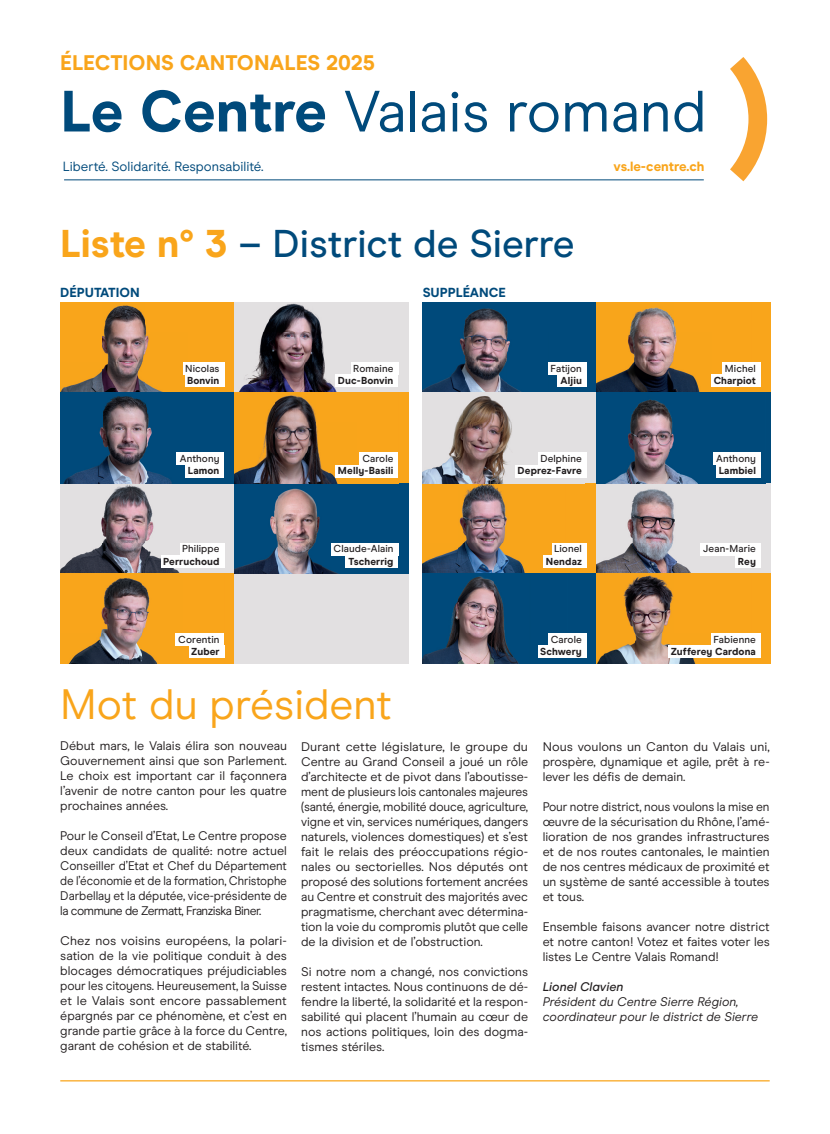
<style>
.page{position:relative;width:830px;height:1134px;background:#fff}
.page>*{position:absolute;margin:0;border:0;box-sizing:border-box;transform-origin:0 0}
.t1{font:58.12px "Modern Era";color:#004a7b}
.t2{font:42.5px "Modern Era";color:#f9a51b}
.t3{font:500 38.75px "Modern Era";color:#004a7b}
.t4{font:800 21.12px "Modern Era";color:#f9a51b}
.t5{font:13.38px "Modern Era";color:#004a7b}
.t6{font:800 13.38px "Modern Era";color:#f9a51b}
.t7{font:800 13.12px "Modern Era";color:#004a7b}
.t8{font:12.5px/15px "Modern Era";color:#231f20;text-align:justify}
.t9{font:italic 12.5px/15px "Modern Era";color:#231f20}
.t10{font:italic 500 12.5px "Modern Era";color:#231f20}
.t11{font:800 10.12px "Modern Era";letter-spacing:.01em;color:#231f20}
.t12{font:500 10.12px "Modern Era";letter-spacing:.01em;color:#231f20}
.s1{font-weight:800}
.s2{font-weight:800;color:#f9a51b}
</style>
<div class="page">
<svg style="left:730px;top:57px;width:36px;height:124px"></svg>
<hr style="left:64px;top:180px;width:639px;height:1px;background:#004a7b">
<img style="left:60px;top:303px;width:171px;height:90px">
<div style="left:422px;top:303px;width:174px;height:90px;background:#004a7b"></div>
<img style="left:422px;top:308px;width:170px;height:85px">
<div style="left:60px;top:483px;width:174px;height:90px;background:#e2e0e1"></div>
<img style="left:60px;top:483px;width:170px;height:90px">
<div style="left:422px;top:483px;width:174px;height:90px;background:#f9a51b"></div>
<img style="left:422px;top:483px;width:143px;height:90px">
<div style="left:596px;top:303px;width:174px;height:90px;background:#f9a51b"></div>
<img style="left:596px;top:307px;width:155px;height:86px">
<div style="left:596px;top:483px;width:174px;height:90px;background:#e2e0e1"></div>
<img style="left:596px;top:483px;width:162px;height:90px">
<img style="left:60px;top:393px;width:174px;height:90px">
<div style="left:422px;top:393px;width:174px;height:90px;background:#e2e0e1"></div>
<img style="left:422px;top:396px;width:162px;height:87px">
<div style="left:60px;top:573px;width:174px;height:90px;background:#f9a51b"></div>
<img style="left:69px;top:578px;width:156px;height:85px">
<div style="left:234px;top:573px;width:174px;height:90px;background:#e2e0e1"></div>
<div style="left:422px;top:573px;width:174px;height:90px;background:#004a7b"></div>
<img style="left:422px;top:576px;width:97px;height:87px">
<div style="left:596px;top:393px;width:174px;height:90px;background:#004a7b"></div>
<img style="left:607px;top:399px;width:154px;height:84px">
<div style="left:234px;top:303px;width:174px;height:90px;background:#e2e0e1"></div>
<img style="left:234px;top:303px;width:140px;height:90px">
<img style="left:234px;top:483px;width:174px;height:90px">
<svg style="left:234px;top:393px;width:174px;height:90px;background:#c0852d"></svg>
<div style="left:596px;top:573px;width:174px;height:90px;background:#f9a51b"></div>
<img style="left:597px;top:575px;width:98px;height:88px">
<div style="left:351px;top:362px;width:47px;height:13px;background:#fff"></div>
<div style="left:335px;top:374px;width:63px;height:13px;background:#fff"></div>
<div style="left:722px;top:362px;width:38px;height:13px;background:#fff"></div>
<div style="left:710px;top:374px;width:50px;height:13px;background:#fff"></div>
<div style="left:175px;top:633px;width:49px;height:13px;background:#fff"></div>
<div style="left:189px;top:645px;width:35px;height:13px;background:#fff"></div>
<div style="left:699px;top:543px;width:61px;height:12px;background:#fff"></div>
<div style="left:735px;top:555px;width:25px;height:13px;background:#fff"></div>
<div style="left:359px;top:452px;width:39px;height:13px;background:#fff"></div>
<div style="left:335px;top:465px;width:63px;height:12px;background:#fff"></div>
<div style="left:712px;top:452px;width:48px;height:13px;background:#fff"></div>
<div style="left:716px;top:465px;width:44px;height:12px;background:#fff"></div>
<div style="left:710px;top:633px;width:50px;height:13px;background:#fff"></div>
<div style="left:668px;top:645px;width:92px;height:13px;background:#fff"></div>
<div style="left:183px;top:362px;width:41px;height:13px;background:#fff"></div>
<div style="left:185px;top:374px;width:39px;height:13px;background:#fff"></div>
<div style="left:548px;top:362px;width:38px;height:13px;background:#fff"></div>
<div style="left:557px;top:374px;width:29px;height:13px;background:#fff"></div>
<div style="left:180px;top:543px;width:44px;height:12px;background:#fff"></div>
<div style="left:161px;top:555px;width:63px;height:13px;background:#fff"></div>
<div style="left:551px;top:543px;width:35px;height:12px;background:#fff"></div>
<div style="left:543px;top:555px;width:43px;height:13px;background:#fff"></div>
<div style="left:176px;top:452px;width:48px;height:13px;background:#fff"></div>
<div style="left:185px;top:465px;width:39px;height:12px;background:#fff"></div>
<div style="left:331px;top:543px;width:67px;height:12px;background:#fff"></div>
<div style="left:345px;top:555px;width:53px;height:13px;background:#fff"></div>
<div style="left:538px;top:452px;width:48px;height:13px;background:#fff"></div>
<div style="left:515px;top:465px;width:71px;height:12px;background:#fff"></div>
<div style="left:548px;top:633px;width:38px;height:13px;background:#fff"></div>
<div style="left:537px;top:645px;width:49px;height:13px;background:#fff"></div>
<hr style="left:60px;top:1080px;width:709px;height:1px;background:#f9a51b">
<h3 class="t4" style="left:60px;top:50px;width:316px">ÉLECTIONS CANTONALES 2025</h3>
<h1 class="t1" style="left:60px;top:78px;width:647px"><span class="s1">Le Centre</span> Valais romand</h1>
<p class="t5" style="left:63px;top:159px;width:202px">Liberté. Solidarité. Responsabilité.</p>
<p class="t6" style="left:613px;top:158px;width:92px">vs.le-centre.ch</p>
<h3 class="t3" style="left:60px;top:221px;width:516px"><span class="s2">Liste n° 3</span> – District de Sierre</h3>
<p class="t7" style="left:60px;top:284px;width:81px">DÉPUTATION</p>
<p class="t7" style="left:422px;top:284px;width:85px">SUPPLÉANCE</p>
<p class="t12" style="left:185px;top:362px;width:36px">Nicolas</p>
<p class="t11" style="left:187px;top:374px;width:34px">Bonvin</p>
<p class="t12" style="left:353px;top:362px;width:42px">Romaine</p>
<p class="t11" style="left:337px;top:374px;width:57px">Duc-Bonvin</p>
<p class="t12" style="left:550px;top:362px;width:33px">Fatijon</p>
<p class="t11" style="left:560px;top:374px;width:23px">Aljiu</p>
<p class="t12" style="left:724px;top:362px;width:33px">Michel</p>
<p class="t11" style="left:713px;top:374px;width:44px">Charpiot</p>
<p class="t12" style="left:180px;top:453px;width:41px">Anthony</p>
<p class="t11" style="left:188px;top:465px;width:33px">Lamon</p>
<p class="t12" style="left:362px;top:453px;width:33px">Carole</p>
<p class="t11" style="left:338px;top:465px;width:57px">Melly-Basili</p>
<p class="t12" style="left:540px;top:453px;width:43px">Delphine</p>
<p class="t11" style="left:517px;top:465px;width:66px">Deprez-Favre</p>
<p class="t12" style="left:715px;top:453px;width:41px">Anthony</p>
<p class="t11" style="left:718px;top:465px;width:39px">Lambiel</p>
<p class="t12" style="left:182px;top:543px;width:39px">Philippe</p>
<p class="t11" style="left:163px;top:555px;width:58px">Perruchoud</p>
<p class="t12" style="left:333px;top:543px;width:61px">Claude-Alain</p>
<p class="t11" style="left:348px;top:555px;width:46px">Tscherrig</p>
<p class="t12" style="left:553px;top:543px;width:29px">Lionel</p>
<p class="t11" style="left:545px;top:555px;width:38px">Nendaz</p>
<p class="t12" style="left:702px;top:543px;width:54px">Jean-Marie</p>
<p class="t11" style="left:737px;top:555px;width:20px">Rey</p>
<p class="t12" style="left:178px;top:633px;width:43px">Corentin</p>
<p class="t11" style="left:191px;top:645px;width:30px">Zuber</p>
<p class="t12" style="left:550px;top:633px;width:33px">Carole</p>
<p class="t11" style="left:540px;top:645px;width:43px">Schwery</p>
<p class="t12" style="left:713px;top:633px;width:44px">Fabienne</p>
<p class="t11" style="left:670px;top:645px;width:87px">Zufferey Cardona</p>
<h2 class="t2" style="left:60px;top:680px;width:333px">Mot du président</h2>
<p class="t8" style="left:60px;top:739px;width:228px">Début mars, le Valais élira son nouveau Gouvernement ainsi que son Parlement.<br>Le choix est important car il façonnera l’avenir de notre canton pour les quatre prochaines années.</p>
<p class="t8" style="left:60px;top:829px;width:228px">Pour le Conseil d’Etat, Le Centre propose deux candidats de qualité: notre actuel Conseiller d’Etat et Chef du Département de l’économie et de la formation, Christophe Darbellay et la députée, vice-présidente de la commune de Zermatt, Franziska Biner.</p>
<p class="t8" style="left:60px;top:934px;width:228px">Chez nos voisins européens, la polari&shy;sation de la vie politique conduit à des blocages démocratiques préjudiciables pour les citoyens. Heureusement, la Suisse et le Valais sont encore passablement épargnés par ce phénomène, et c’est en grande partie grâce à la force du Centre, garant de cohésion et de stabilité.</p>
<p class="t8" style="left:301px;top:739px;width:228px">Durant cette législature, le groupe du Centre au Grand Conseil a joué un rôle d’architecte et de pivot dans l’aboutisse&shy;ment de plusieurs lois cantonales majeures (santé, énergie, mobilité douce, agriculture, vigne et vin, services numériques, dangers naturels, violences domestiques) et s’est fait le relais des préoccupations régio&shy;nales ou sectorielles. Nos députés ont proposé des solutions fortement ancrées au Centre et construit des majorités avec pragmatisme, cherchant avec détermina&shy;tion la voie du compromis plutôt que celle de la division et de l’obstruction.</p>
<p class="t8" style="left:301px;top:964px;width:228px">Si notre nom a changé, nos convictions restent intactes. Nous continuons de dé&shy;fendre la liberté, la solidarité et la respon&shy;sabilité qui placent l’humain au cœur de nos actions politiques, loin des dogma&shy;tismes stériles.</p>
<p class="t8" style="left:542px;top:739px;width:228px">Nous voulons un Canton du Valais uni, prospère, dynamique et agile, prêt à re&shy;lever les défis de demain.</p>
<p class="t8" style="left:542px;top:799px;width:228px">Pour notre district, nous voulons la mise en œuvre de la sécurisation du Rhône, l’amé&shy;lioration de nos grandes infrastructures et de nos routes cantonales, le maintien de nos centres médicaux de proximité et un système de santé accessible à toutes et tous.</p>
<p class="t8" style="left:542px;top:919px;width:228px">Ensemble faisons avancer notre district et notre canton! Votez et faites voter les listes Le Centre Valais Romand!</p>
<p class="t10" style="left:542px;top:979px;width:82px">Lionel Clavien</p>
<p class="t9" style="left:542px;top:994px;width:217px">Président du Centre Sierre Région, coordinateur pour le district de Sierre</p>
</div>
